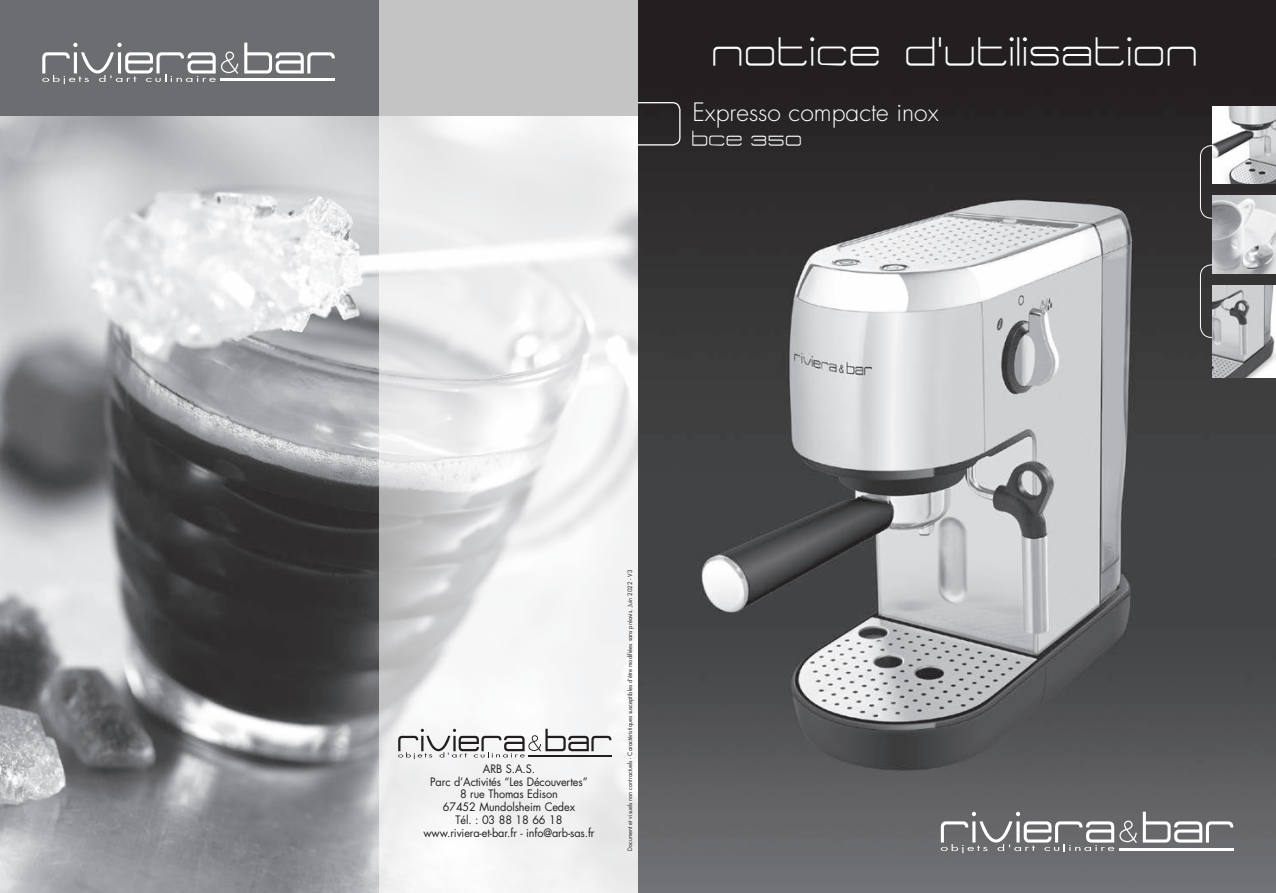
<style>
.page{position:relative;width:1276px;height:893px;background:#fff}
.page>*{position:absolute;margin:0;border:0;box-sizing:border-box;transform-origin:0 0}
.t1{font:46.5px "Tidy Curve TV";color:#fff}
.t2{font:300 24.6px "Futura";color:#fff}
.t3{font:24.6px "Tidy Curve TV";color:#fff}
.t4{font:11.4px/12.8px "Futura";letter-spacing:-.01em;color:#231f20;text-align:center;scale:.96 1}
.t5{font:6px "Futura";color:#231f20;scale:.95 1}
</style>
<div class="page">
<img style="left:638px;top:0;width:638px;height:893px">
<svg style="left:1200px;top:145px;width:76px;height:74px;background:#3e3c3d"></svg>
<svg style="left:1200px;top:264px;width:76px;height:74px;background:#4a494b"></svg>
<img style="left:1212px;top:106px;width:64px;height:78px">
<img style="left:1212px;top:286px;width:64px;height:91px">
<img style="left:1212px;top:196px;width:64px;height:77px">
<div style="left:0;top:0;width:638px;height:116px;background:#6c6d70"></div>
<img style="left:0;top:116px;width:380px;height:777px">
<svg style="left:638px;top:101px;width:43px;height:45px;background:#383536"></svg>
<svg style="left:380px;top:0;width:258px;height:893px;fill:#eeefef"></svg>
<svg style="left:941px;top:812px;width:292px;height:41px"></svg>
<svg style="left:398px;top:729px;width:213px;height:30px"></svg>
<svg style="left:42px;top:43px;width:293px;height:41px"></svg>
<h1 class="t1" style="left:713px;top:29px;width:488px">notice d'utilisation</h1>
<h2 class="t2" style="left:692px;top:97px;width:248px">Expresso compacte inox</h2>
<h2 class="t3" style="left:692px;top:126px;width:112px">bce 350</h2>
<p class="t4" style="left:423px;top:762px;width:180px">ARB S.A.S.<br>Parc d’Activités “Les Découvertes”<br>8 rue Thomas Edison<br>67452 Mundolsheim Cedex<br>Tél. : 03 88 18 66 18 www.riviera-et-bar.fr - info@arb-sas.fr</p>
<p class="t5" style="left:626px;top:851px;width:298px;rotate:-90deg">Document et visuels non contractuels - Caractéristiques susceptibles d’être modifiées sans préavis. Juin 2022 - V3</p>
</div>
